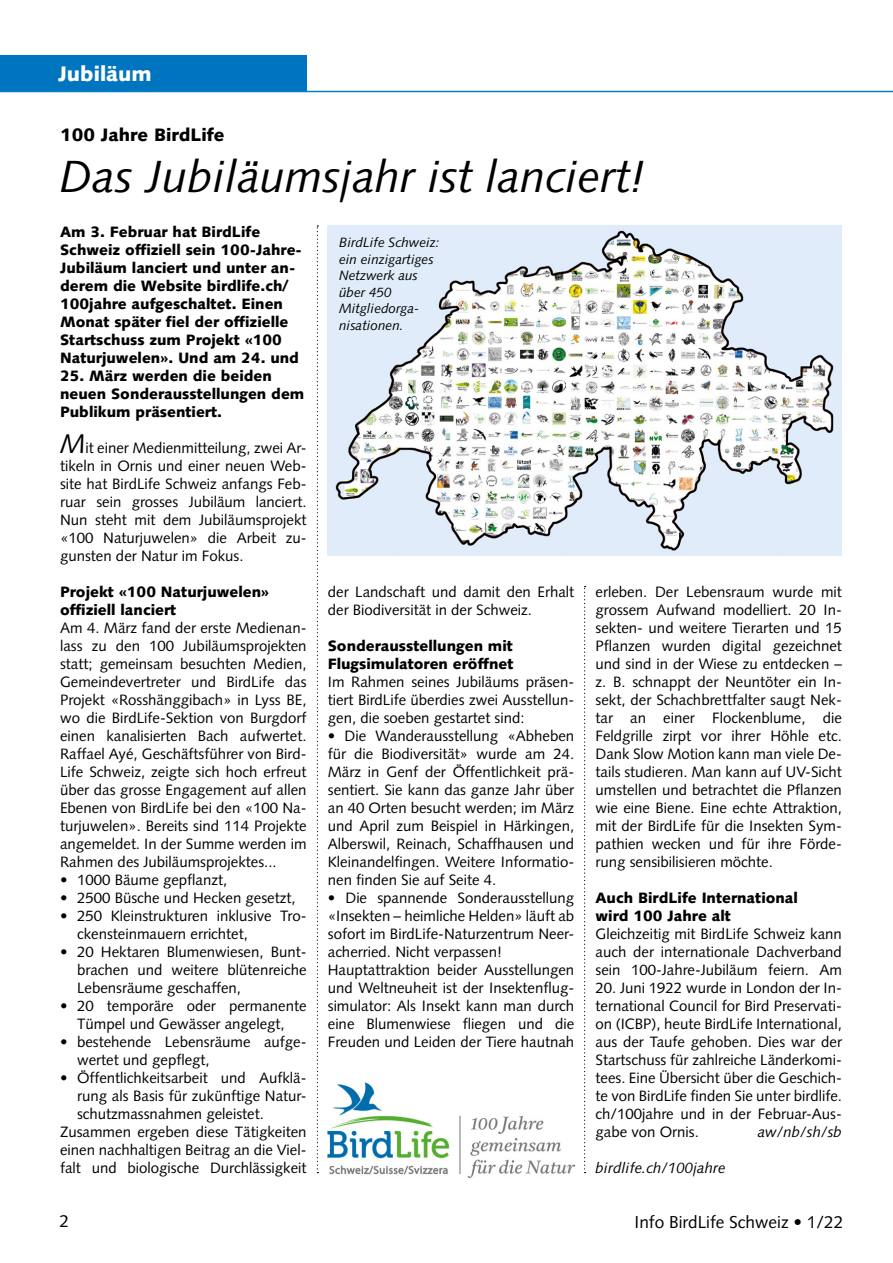
<style>
.page{position:relative;width:893px;height:1263px;background:#fff}
.page>*{position:absolute;margin:0;border:0;box-sizing:border-box;transform-origin:0 0}
.Titel_gross{font:italic 45px "Syntax LT";color:#000}
.t1{font:900 21px "Syntax LT";color:#fff}
.Übertitel{font:900 18px "Syntax LT";color:#000}
.t2{font:17.25px "Syntax LT";color:#000}
.Grundtext{font:15px/18px "Syntax LT";color:#000;text-align:justify}
.Lead{font:900 15px/18px "Syntax LT";color:#000}
.Grundtext-2{font:900 15px/18px "Syntax LT";color:#000}
.Grundtext-3{font:italic 15px "Syntax LT";color:#000}
.Legende{font:italic 13.5px/16.5px "Syntax LT";color:#000}
.s1{font-style:italic;font-size:27px}
</style>
<div class="page">
<svg style="left:317px;top:225px;width:1px;height:948px"></svg>
<hr style="left:0;top:91px;width:893px;height:1px;background:#0080c6">
<div style="left:0;top:55px;width:306px;height:36px;background:#0075bf"></div>
<svg style="left:584px;top:586px;width:2px;height:587px"></svg>
<img style="left:327px;top:225px;width:515px;height:330px">
<img style="left:327px;top:1082px;width:249px;height:95px">
<p class="t1" style="left:58px;top:61px;width:95px">Jubiläum</p>
<p class="Übertitel" style="left:60px;top:125px;width:166px">100 Jahre BirdLife</p>
<p class="Titel_gross" style="left:60px;top:150px;width:587px">Das Jubiläumsjahr ist lanciert!</p>
<p class="Legende" style="left:339px;top:234px;width:102px">BirdLife Schweiz: ein einzigartiges<br>Netzwerk aus über 450<br>Mitgliedorga&shy;nisationen.</p>
<p class="Lead" style="left:60px;top:223px;width:243px">Am 3. Februar hat BirdLife<br>Schweiz offiziell sein 100-Jahre-<br>Jubiläum lanciert und unter an&shy;derem die Website birdlife.ch/<br>100jahre aufgeschaltet. Einen<br>Monat später fiel der offizielle<br>Startschuss zum Projekt «100<br>Naturjuwelen». Und am 24. und</p>
<p class="Lead" style="left:60px;top:367px;width:246px">25. März werden die beiden neuen Sonderausstellungen dem<br>Publikum präsentiert.</p>
<p class="Grundtext" style="left:60px;top:439px;width:248px;text-align:left"><span class="s1">M</span>it einer Medienmitteilung, zwei Ar&shy;tikeln in Ornis und einer neuen Web&shy;site hat BirdLife Schweiz anfangs Feb&shy;ruar sein grosses Jubiläum lanciert.<br>Nun steht mit dem Jubiläumsprojekt «100 Naturjuwelen» die Arbeit zu&shy;gunsten der Natur im Fokus.</p>
<p class="Grundtext-2" style="left:60px;top:583px;width:211px">Projekt «100 Naturjuwelen» offiziell lanciert</p>
<p class="Grundtext" style="left:60px;top:619px;width:248px">Am 4. März fand der erste Medienan&shy;lass zu den 100 Jubiläumsprojekten statt; gemeinsam besuchten Medien, Gemeindevertreter und BirdLife das Projekt «Rosshänggibach» in Lyss BE, wo die BirdLife-Sektion von Burgdorf einen kanalisierten Bach aufwertet.<br>Raffael Ayé, Geschäftsführer von Bird-Life Schweiz, zeigte sich hoch erfreut über das grosse Engagement auf allen Ebenen von BirdLife bei den «100 Na&shy;turjuwelen». Bereits sind 114 Projekte angemeldet. In der Summe werden im Rahmen des Jubiläumsprojektes...</p>
<p class="Grundtext" style="left:60px;top:871px;width:169px">• 1000 Bäume gepflanzt,</p>
<p class="Grundtext" style="left:60px;top:889px;width:237px">• 2500 Büsche und Hecken gesetzt,</p>
<p class="Grundtext" style="left:77px;top:907px;width:231px;text-indent:-17px">• 250 Kleinstrukturen inklusive Tro&shy;ckensteinmauern errichtet,</p>
<p class="Grundtext" style="left:77px;top:943px;width:231px;text-indent:-17px">• 20 Hektaren Blumenwiesen, Bunt&shy;brachen und weitere blütenreiche Lebensräume geschaffen,</p>
<p class="Grundtext" style="left:60px;top:997px;width:248px;text-align:center">• 20 temporäre oder permanente<br>Tümpel und Gewässer angelegt,</p>
<p class="Grundtext" style="left:77px;top:1033px;width:231px;text-indent:-17px">• bestehende Lebensräume aufge&shy;wertet und gepflegt,</p>
<p class="Grundtext" style="left:77px;top:1069px;width:231px;text-indent:-17px">• Öffentlichkeitsarbeit und Aufklä&shy;rung als Basis für zukünftige Natur&shy;schutzmassnahmen geleistet.</p>
<p class="Grundtext" style="left:60px;top:1123px;width:248px">Zusammen ergeben diese Tätigkeiten einen nachhaltigen Beitrag an die Viel&shy;falt und biologische Durchlässigkeit</p>
<p class="Grundtext" style="left:328px;top:583px;width:248px">der Landschaft und damit den Erhalt der Biodiversität in der Schweiz.</p>
<p class="Grundtext-2" style="left:328px;top:637px;width:187px">Sonderausstellungen mit<br>Flugsimulatoren eröffnet</p>
<p class="Grundtext" style="left:328px;top:673px;width:248px">Im Rahmen seines Jubiläums präsen&shy;tiert BirdLife überdies zwei Ausstellun&shy;gen, die soeben gestartet sind:</p>
<p class="Grundtext" style="left:328px;top:727px;width:248px">• Die Wanderausstellung «Abheben für die Biodiversität» wurde am 24.<br>März in Genf der Öffentlichkeit prä&shy;sentiert. Sie kann das ganze Jahr über an 40 Orten besucht werden; im März und April zum Beispiel in Härkingen, Alberswil, Reinach, Schaffhausen und Kleinandelfingen. Weitere Informatio&shy;nen finden Sie auf Seite 4.</p>
<p class="Grundtext" style="left:328px;top:889px;width:248px">• Die spannende Sonderausstellung «Insekten – heimliche Helden» läuft ab sofort im BirdLife-Naturzentrum Neer&shy;acherried. Nicht verpassen!</p>
<p class="Grundtext" style="left:328px;top:961px;width:248px;text-align:left">Hauptattraktion beider Ausstellungen und Weltneuheit ist der Insektenflug&shy;simulator: Als Insekt kann man durch eine Blumenwiese fliegen und die Freuden und Leiden der Tiere hautnah</p>
<p class="Grundtext" style="left:595px;top:583px;width:248px">erleben. Der Lebensraum wurde mit grossem Aufwand modelliert. 20 In&shy;sekten- und weitere Tierarten und 15<br>Pflanzen wurden digital gezeichnet und sind in der Wiese zu entdecken – z. B. schnappt der Neuntöter ein In&shy;sekt, der Schachbrettfalter saugt Nek&shy;tar an einer Flockenblume, die Feldgrille zirpt vor ihrer Höhle etc.<br>Dank Slow Motion kann man viele De&shy;tails studieren. Man kann auf UV-Sicht umstellen und betrachtet die Pflanzen wie eine Biene. Eine echte Attraktion, mit der BirdLife für die Insekten Sym&shy;pathien wecken und für ihre Förde&shy;rung sensibilisieren möchte.</p>
<p class="Grundtext-2" style="left:595px;top:889px;width:204px">Auch BirdLife International wird 100 Jahre alt</p>
<p class="Grundtext" style="left:595px;top:925px;width:248px">Gleichzeitig mit BirdLife Schweiz kann auch der internationale Dachverband sein 100-Jahre-Jubiläum feiern. Am</p>
<p class="Grundtext" style="left:595px;top:979px;width:248px">20. Juni 1922 wurde in London der In&shy;ternational Council for Bird Preservati&shy;on (ICBP), heute BirdLife International, aus der Taufe gehoben. Dies war der Startschuss für zahlreiche Länderkomi&shy;tees. Eine Übersicht über die Geschich&shy;te von BirdLife finden Sie unter birdlife. ch/100jahre und in der Februar-Aus&shy;gabe von Ornis.</p>
<p class="Grundtext-3" style="left:758px;top:1123px;width:86px">aw/nb/sh/sb</p>
<p class="Grundtext-3" style="left:595px;top:1159px;width:132px">birdlife.ch/100jahre</p>
<p class="t2" style="left:60px;top:1211px;width:11px">2</p>
<p class="t2" style="left:635px;top:1212px;width:210px">Info BirdLife Schweiz • 1/22</p>
</div>
